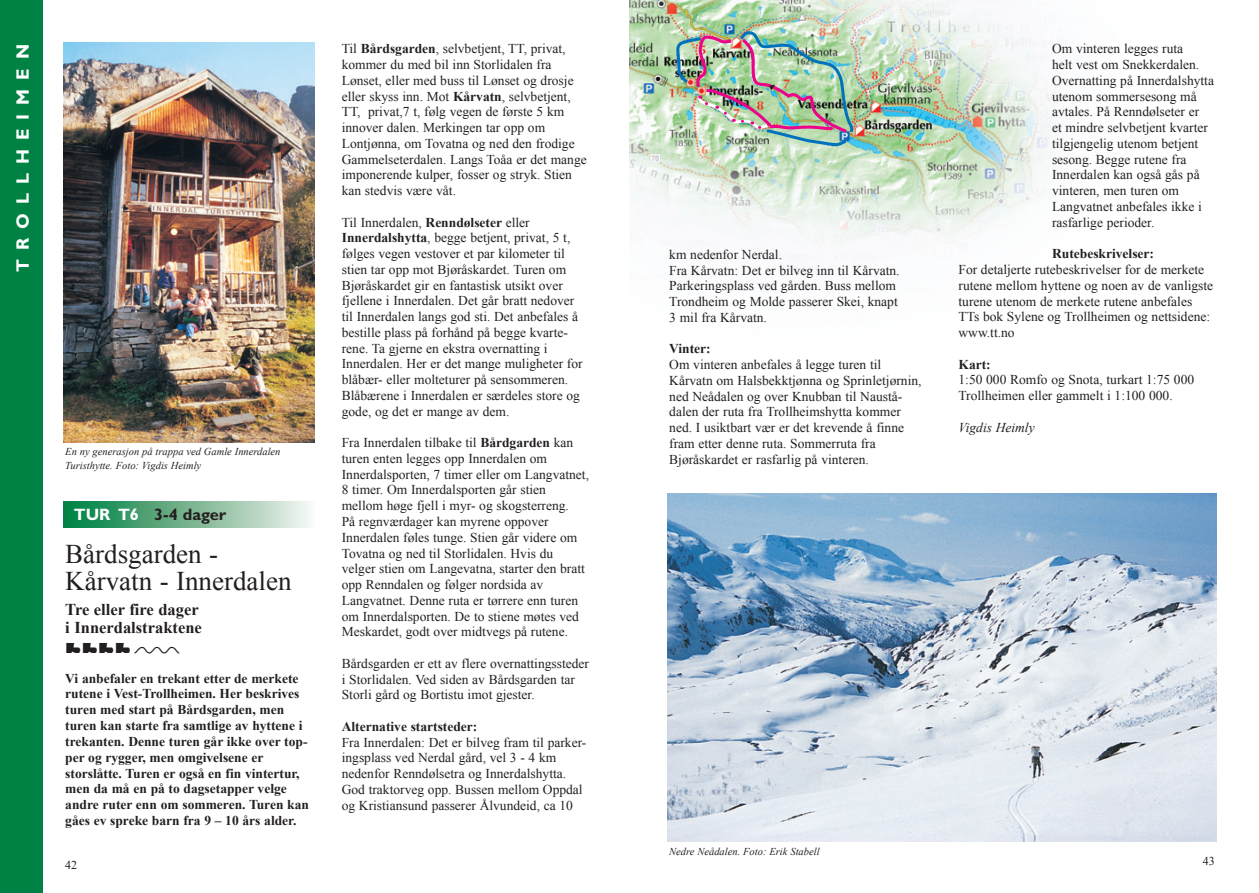
<style>
.page{position:relative;width:1259px;height:893px;background:#fff}
.page>*{position:absolute;margin:0;border:0;box-sizing:border-box;transform-origin:0 0}
.t1{font:27px/27px "Times New Roman";color:#231f20}
.t2{font:700 18px "Gill Sans Std";letter-spacing:.5em;color:#fff}
.t3{font:700 16.5px/18px "Times New Roman";color:#231f20}
.t4{font:700 16.5px "Gill Sans Std";color:#231f20}
.t5{font:13.5px/15.8px "Times New Roman";color:#231f20}
.t6{font:700 13.5px/15.8px "Times New Roman";color:#231f20}
.t7{font:italic 13.5px "Times New Roman";color:#231f20}
.t8{font:12px "Times New Roman";color:#231f20}
.t9{font:italic 10.5px/13.5px "Times New Roman";color:#231f20}
.s1{color:#fff}
.s2{font-weight:700}
</style>
<div class="page">
<img style="left:629px;top:0;width:437px;height:269px">
<img style="left:64px;top:43px;width:251px;height:399px">
<div style="left:64px;top:502px;width:251px;height:25px;background:linear-gradient(to right,#007b3b,#f7f3ef)"></div>
<div style="left:0;top:0;width:43px;height:893px;background:#008244"></div>
<img style="left:668px;top:493px;width:548px;height:349px">
<img style="left:676px;top:32px;width:180px;height:116px">
<h2 class="t2" style="left:12px;top:272px;width:229px;rotate:-90deg">TROLLHEIMEN</h2>
<p class="t9" style="left:65px;top:445px;width:217px">En ny generasjon på trappa ved Gamle Innerdalen<br>Turisthytte. Foto: Vigdis Heimly</p>
<p class="t4" style="left:74px;top:505px;width:154px"><span class="s1">TUR T6</span> 3-4 dager</p>
<h1 class="t1" style="left:65px;top:540px;width:228px">Bårdsgarden -<br>Kårvatn - Innerdalen</h1>
<p class="t3" style="left:65px;top:600px;width:138px">Tre eller fire dager i Innerdalstraktene</p>
<p class="t6" style="left:65px;top:670px;width:245px">Vi anbefaler en trekant etter de merkete rutene i Vest-Trollheimen. Her beskrives turen med start på Bårdsgarden, men turen kan starte fra samtlige av hyttene i trekanten. Denne turen går ikke over top&shy;per og rygger, men omgivelsene er storslåtte. Turen er også en fin vintertur, men da må en på to dagsetapper velge andre ruter enn om sommeren. Turen kan gåes ev spreke barn fra 9 – 10 års alder.</p>
<p class="t8" style="left:65px;top:857px;width:13px">42</p>
<p class="t5" style="left:342px;top:41px;width:246px">Til <span class="s2">Bårdsgarden</span>, selvbetjent, TT, privat, kommer du med bil inn Storlidalen fra Lønset, eller med buss til Lønset og drosje eller skyss inn. Mot <span class="s2">Kårvatn</span>, selvbetjent, TT, privat,7 t, følg vegen de første 5 km innover dalen. Merkingen tar opp om Lontjønna, om Tovatna og ned den frodige Gammelseterdalen. Langs Toåa er det mange imponerende kulper, fosser og stryk. Stien kan stedvis være våt.</p>
<p class="t5" style="left:342px;top:214px;width:242px">Til Innerdalen, <span class="s2">Renndølseter</span> eller <span class="s2">Innerdalshytta</span>, begge betjent, privat, 5 t, følges vegen vestover et par kilometer til stien tar opp mot Bjøråskardet. Turen om Bjøråskardet gir en fantastisk utsikt over fjellene i Innerdalen. Det går bratt nedover til Innerdalen langs god sti. Det anbefales å bestille plass på forhånd på begge kvarte&shy;rene. Ta gjerne en ekstra overnatting i Innerdalen. Her er det mange muligheter for blåbær- eller molteturer på sensommeren.<br>Blåbærene i Innerdalen er særdeles store og gode, og det er mange av dem.</p>
<p class="t5" style="left:342px;top:435px;width:249px">Fra Innerdalen tilbake til <span class="s2">Bårdgarden</span> kan turen enten legges opp Innerdalen om Innerdalsporten, 7 timer eller om Langvatnet, 8 timer. Om Innerdalsporten går stien mellom høge fjell i myr- og skogsterreng.<br>På regnværdager kan myrene oppover Innerdalen føles tunge. Stien går videre om Tovatna og ned til Storlidalen. Hvis du velger stien om Langevatna, starter den bratt opp Renndalen og følger nordsida av Langvatnet. Denne ruta er tørrere enn turen om Innerdalsporten. De to stiene møtes ved Meskardet, godt over midtvegs på rutene.</p>
<p class="t5" style="left:342px;top:655px;width:249px">Bårdsgarden er ett av flere overnattingssteder i Storlidalen. Ved siden av Bårdsgarden tar<br>Storli gård og Bortistu imot gjester.</p>
<p class="t6" style="left:342px;top:718px;width:137px">Alternative startsteder:</p>
<p class="t5" style="left:342px;top:734px;width:246px">Fra Innerdalen: Det er bilveg fram til parker&shy;ingsplass ved Nerdal gård, vel 3 - 4 km nedenfor Renndølsetra og Innerdalshytta.<br>God traktorveg opp. Bussen mellom Oppdal og Kristiansund passerer Ålvundeid, ca 10</p>
<p class="t5" style="left:669px;top:246px;width:232px">km nedenfor Nerdal.<br>Fra Kårvatn: Det er bilveg inn til Kårvatn.<br>Parkeringsplass ved gården. Buss mellom<br>Trondheim og Molde passerer Skei, knapt<br>3 mil fra Kårvatn.</p>
<p class="t6" style="left:669px;top:341px;width:43px">Vinter:</p>
<p class="t5" style="left:669px;top:356px;width:254px">Om vinteren anbefales å legge turen til Kårvatn om Halsbekktjønna og Sprinletjørnin, ned Neådalen og over Knubban til Naustå&shy;dalen der ruta fra Trollheimshytta kommer ned. I usiktbart vær er det krevende å finne fram etter denne ruta. Sommerruta fra Bjøråskardet er rasfarlig på vinteren.</p>
<p class="t5" style="left:1052px;top:41px;width:163px">Om vinteren legges ruta<br>helt vest om Snekkerdalen.<br>Overnatting på Innerdalshytta utenom sommersesong må avtales. På Renndølseter er<br>et mindre selvbetjent kvarter tilgjengelig utenom betjent sesong. Begge rutene fra<br>Innerdalen kan også gås på vinteren, men turen om<br>Langvatnet anbefales ikke i rasfarlige perioder.</p>
<p class="t6" style="left:1052px;top:245px;width:103px">Rutebeskrivelser:</p>
<p class="t5" style="left:958px;top:261px;width:256px">For detaljerte rutebeskrivelser for de merkete rutene mellom hyttene og noen av de vanligste turene utenom de merkete rutene anbefales TTs bok Sylene og Trollheimen og nettsidene: www.tt.no</p>
<p class="t6" style="left:958px;top:356px;width:34px">Kart:</p>
<p class="t5" style="left:958px;top:372px;width:237px">1:50 000 Romfo og Snota, turkart 1:75 000<br>Trollheimen eller gammelt i 1:100 000.</p>
<p class="t7" style="left:958px;top:418px;width:78px">Vigdis Heimly</p>
<p class="t9" style="left:669px;top:844px;width:152px">Nedre Neådalen. Foto: Erik Stabell</p>
<p class="t8" style="left:1203px;top:852px;width:13px">43</p>
</div>
